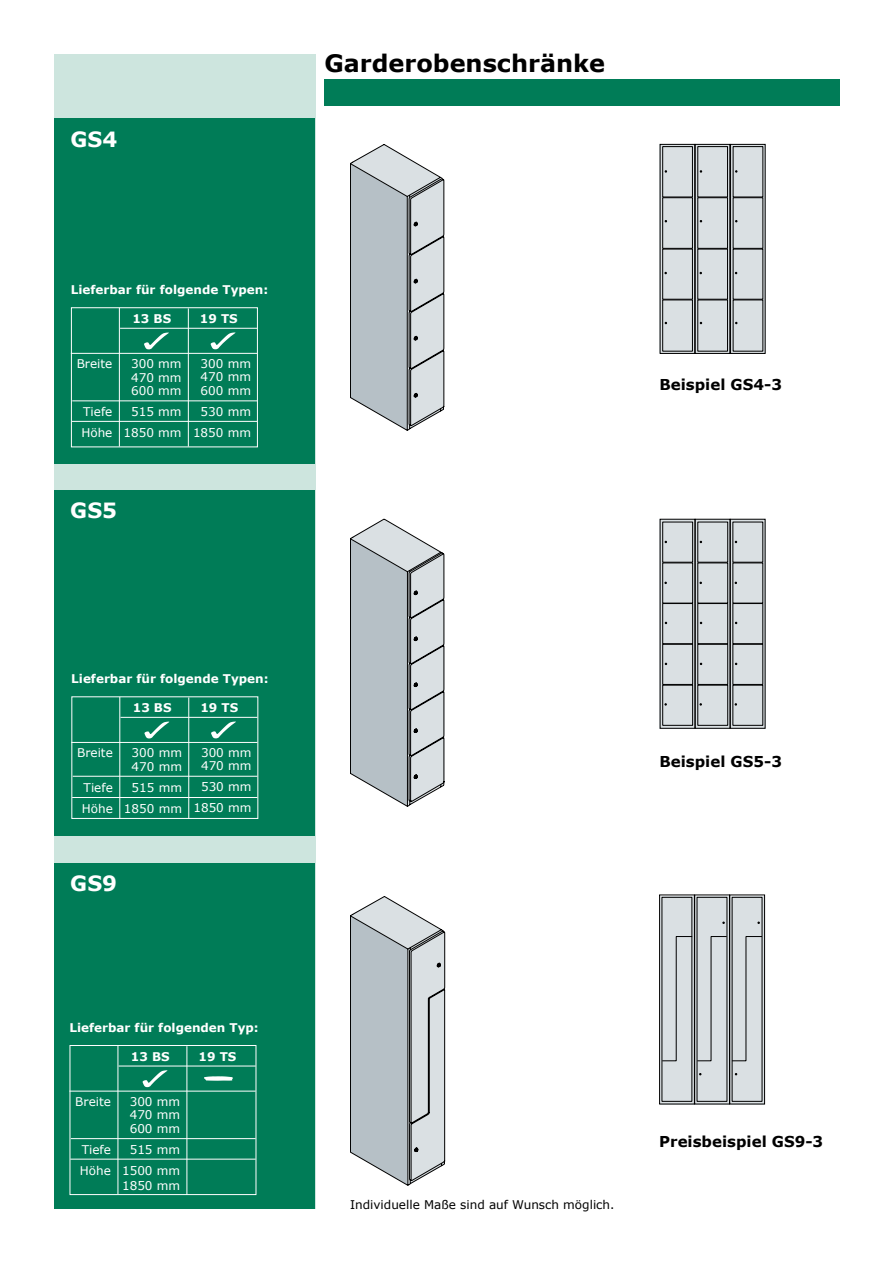
<style>
.page{position:relative;width:893px;height:1263px;background:#fff}
.page>*{position:absolute;margin:0;border:0;box-sizing:border-box;transform-origin:0 0}
.t1{font:700 24px "Verdana";color:#000}
.t2{font:700 21px "Verdana";color:#fff}
.t3{font:700 15px "Verdana";color:#000}
.t4{font:12px/13.5px "Verdana";color:#fff;text-align:right}
.t5{font:700 12px "Verdana";color:#fff}
.t6{font:12px "Verdana";color:#000}
</style>
<div class="page">
<div style="left:324px;top:79px;width:515px;height:26px;background:#007c57"></div>
<div style="left:54px;top:54px;width:261px;height:1155px;background:#cde5de"></div>
<div style="left:54px;top:118px;width:261px;height:345px;background:#007c57"></div>
<div style="left:54px;top:490px;width:261px;height:346px;background:#007c57"></div>
<div style="left:54px;top:864px;width:261px;height:345px;background:#007c57"></div>
<div style="left:70px;top:1045px;width:186px;height:150px;border:1px solid #fff"></div>
<hr style="left:187px;top:1046px;width:1px;height:149px;background:#fff">
<hr style="left:119px;top:1066px;width:137px;height:1px;background:#fff">
<svg style="left:143px;top:1070px;width:24px;height:17px"></svg>
<hr style="left:69px;top:1091px;width:187px;height:1px;background:#fff">
<hr style="left:70px;top:1159px;width:186px;height:1px;background:#fff">
<hr style="left:71px;top:1138px;width:185px;height:1px;background:#fff">
<hr style="left:118px;top:1045px;width:1px;height:149px;background:#fff">
<div style="left:71px;top:696px;width:187px;height:123px;border:1px solid #fff"></div>
<hr style="left:188px;top:697px;width:1px;height:122px;background:#fff">
<hr style="left:120px;top:717px;width:137px;height:1px;background:#fff">
<svg style="left:144px;top:722px;width:25px;height:16px"></svg>
<hr style="left:71px;top:742px;width:186px;height:1px;background:#fff">
<hr style="left:72px;top:797px;width:185px;height:1px;background:#fff">
<hr style="left:73px;top:776px;width:184px;height:1px;background:#fff">
<hr style="left:119px;top:697px;width:1px;height:122px;background:#fff">
<svg style="left:211px;top:721px;width:25px;height:17px"></svg>
<div style="left:71px;top:307px;width:187px;height:140px;border:1px solid #fff"></div>
<hr style="left:188px;top:308px;width:1px;height:138px;background:#fff">
<hr style="left:120px;top:328px;width:137px;height:1px;background:#fff">
<svg style="left:144px;top:332px;width:25px;height:17px"></svg>
<hr style="left:71px;top:353px;width:186px;height:1px;background:#fff">
<hr style="left:72px;top:421px;width:185px;height:1px;background:#fff">
<hr style="left:72px;top:400px;width:185px;height:1px;background:#fff">
<hr style="left:119px;top:308px;width:1px;height:138px;background:#fff">
<svg style="left:211px;top:332px;width:24px;height:17px"></svg>
<svg style="left:350px;top:144px;width:95px;height:287px;background:#bdc4c8"></svg>
<svg style="left:350px;top:519px;width:95px;height:287px;background:#bcc3c7"></svg>
<svg style="left:350px;top:896px;width:95px;height:289px;background:#bdc4c8"></svg>
<div style="left:660px;top:144px;width:106px;height:209px;background:#dae0e3"></div>
<div style="left:660px;top:519px;width:106px;height:210px;background:#dae0e3"></div>
<div style="left:662px;top:522px;width:31px;height:41px;border:1px solid #000"></div>
<div style="left:662px;top:685px;width:31px;height:41px;border:1px solid #000"></div>
<div style="left:662px;top:563px;width:31px;height:40px;border:1px solid #000"></div>
<div style="left:662px;top:603px;width:31px;height:41px;border:1px solid #000"></div>
<div style="left:662px;top:644px;width:31px;height:41px;border:1px solid #000"></div>
<div style="left:659px;top:894px;width:36px;height:210px;border:1px solid #000"></div>
<div style="left:660px;top:144px;width:35px;height:210px;border:1px solid #000"></div>
<div style="left:662px;top:146px;width:31px;height:51px;border:1px solid #000"></div>
<div style="left:662px;top:300px;width:31px;height:51px;border:1px solid #000"></div>
<div style="left:662px;top:249px;width:31px;height:51px;border:1px solid #000"></div>
<div style="left:662px;top:197px;width:31px;height:52px;border:1px solid #000"></div>
<div style="left:695px;top:144px;width:35px;height:210px;border:1px solid #000"></div>
<div style="left:697px;top:146px;width:31px;height:51px;border:1px solid #000"></div>
<div style="left:697px;top:300px;width:31px;height:51px;border:1px solid #000"></div>
<div style="left:697px;top:249px;width:31px;height:51px;border:1px solid #000"></div>
<div style="left:697px;top:197px;width:31px;height:52px;border:1px solid #000"></div>
<div style="left:730px;top:144px;width:35px;height:210px;border:1px solid #000"></div>
<div style="left:733px;top:197px;width:30px;height:52px;border:1px solid #000"></div>
<div style="left:695px;top:519px;width:35px;height:210px;border:1px solid #000"></div>
<div style="left:697px;top:522px;width:31px;height:41px;border:1px solid #000"></div>
<div style="left:697px;top:685px;width:31px;height:41px;border:1px solid #000"></div>
<div style="left:697px;top:603px;width:31px;height:41px;border:1px solid #000"></div>
<div style="left:697px;top:644px;width:31px;height:41px;border:1px solid #000"></div>
<div style="left:730px;top:519px;width:35px;height:210px;border:1px solid #000"></div>
<div style="left:732px;top:603px;width:31px;height:41px;border:1px solid #000"></div>
<div style="left:732px;top:644px;width:31px;height:41px;border:1px solid #000"></div>
<div style="left:729px;top:894px;width:36px;height:210px;border:1px solid #000"></div>
<svg style="left:661px;top:896px;width:102px;height:206px;background:#c1c6c9"></svg>
<svg style="left:204px;top:1076px;width:29px;height:5px"></svg>
<h2 class="t2" style="left:71px;top:126px;width:48px">GS4</h2>
<p class="t5" style="left:71px;top:282px;width:199px">Lieferbar für folgende Typen:</p>
<p class="t5" style="left:132px;top:311px;width:40px">13 BS</p>
<p class="t5" style="left:200px;top:311px;width:39px">19 TS</p>
<p class="t4" style="left:77px;top:357px;width:37px">Breite</p>
<p class="t4" style="left:81px;top:401px;width:33px;line-height:21px;text-align:left">Tiefe<br>Höhe</p>
<p class="t4" style="left:131px;top:357px;width:52px;text-align:justify">300 mm 470 mm 600 mm</p>
<p class="t4" style="left:123px;top:401px;width:60px;line-height:21px">515 mm<br>1850 mm</p>
<p class="t4" style="left:201px;top:356px;width:52px;text-align:justify">300 mm 470 mm 600 mm</p>
<p class="t4" style="left:193px;top:400px;width:60px;line-height:21px">530 mm<br>1850 mm</p>
<h2 class="t2" style="left:70px;top:497px;width:48px">GS5</h2>
<h1 class="t1" style="left:324px;top:48px;width:282px">Garderobenschränke</h1>
<p class="t3" style="left:659px;top:375px;width:124px">Beispiel GS4-3</p>
<p class="t5" style="left:71px;top:671px;width:199px">Lieferbar für folgende Typen:</p>
<p class="t5" style="left:133px;top:700px;width:40px">13 BS</p>
<p class="t5" style="left:200px;top:700px;width:39px">19 TS</p>
<p class="t4" style="left:77px;top:746px;width:37px">Breite</p>
<p class="t4" style="left:82px;top:776px;width:33px;line-height:21px;text-align:left">Tiefe<br>Höhe</p>
<p class="t4" style="left:132px;top:746px;width:52px;text-align:left">300 mm<br>470 mm</p>
<p class="t4" style="left:124px;top:776px;width:60px;line-height:21px">515 mm<br>1850 mm</p>
<p class="t4" style="left:201px;top:745px;width:52px;text-align:left">300 mm<br>470 mm</p>
<p class="t4" style="left:193px;top:776px;width:60px;line-height:21px">530 mm<br>1850 mm</p>
<h2 class="t2" style="left:70px;top:870px;width:48px">GS9</h2>
<p class="t5" style="left:69px;top:1020px;width:191px">Lieferbar für folgenden Typ:</p>
<p class="t5" style="left:131px;top:1048px;width:40px">13 BS</p>
<p class="t5" style="left:199px;top:1048px;width:39px">19 TS</p>
<p class="t4" style="left:75px;top:1094px;width:37px">Breite</p>
<p class="t4" style="left:80px;top:1139px;width:33px;line-height:21px;text-align:left">Tiefe<br>Höhe</p>
<p class="t4" style="left:130px;top:1094px;width:52px;text-align:justify">300 mm 470 mm 600 mm</p>
<p class="t4" style="left:122px;top:1139px;width:60px;line-height:21px">515 mm<br>1500 mm</p>
<p class="t4" style="left:122px;top:1178px;width:60px">1850 mm</p>
<p class="t3" style="left:659px;top:752px;width:124px">Beispiel GS5-3</p>
<p class="t6" style="left:350px;top:1197px;width:266px">Individuelle Maße sind auf Wunsch möglich.</p>
<p class="t3" style="left:659px;top:1132px;width:166px">Preisbeispiel GS9-3</p>
</div>
